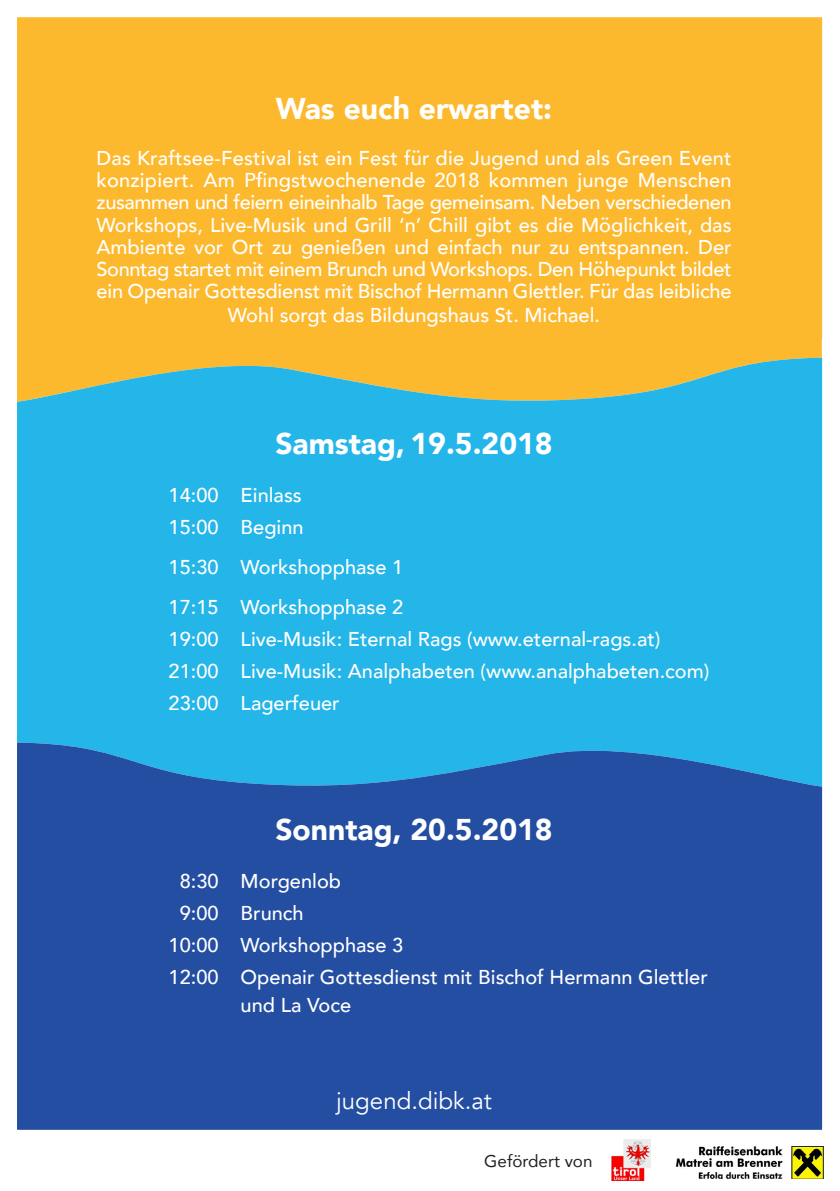
<style>
.page{position:relative;width:840px;height:1191px;background:#fff}
.page>*{position:absolute;margin:0;border:0;box-sizing:border-box;transform-origin:0 0}
.t1{font:900 30px "Avenir";color:#fff}
.t2{font:24px "Avenir";color:#fff}
.t3{font:500 20px/22px "Avenir";color:#fff;text-align:justify}
.t4{font:17px "Avenir";color:#231f20}
</style>
<div class="page">
<div style="left:17px;top:17px;width:804px;height:341px;background:#fdb92e"></div>
<div style="left:17px;top:358px;width:804px;height:380px;background:#24b6e9"></div>
<svg style="left:17px;top:738px;width:804px;height:391px;background:#2455a6"></svg>
<img style="left:611px;top:1139px;width:39px;height:41px">
<img style="left:675px;top:1146px;width:147px;height:32px">
<p class="t1" style="left:276px;top:83px;width:278px">Was euch erwartet:</p>
<p class="t3" style="left:96px;top:146px;width:636px">Das Kraftsee-Festival ist ein Fest für die Jugend und als Green Event konzipiert. Am Pfingstwochenende 2018 kommen junge Menschen zusammen und feiern eineinhalb Tage gemeinsam. Neben verschiedenen Workshops, Live-Musik und Grill ‘n’ Chill gibt es die Möglichkeit, das Ambiente vor Ort zu genießen und einfach nur zu entspannen. Der Sonntag startet mit einem Brunch und Workshops. Den Höhepunkt bildet ein Openair Gottesdienst mit Bischof Hermann Glettler. Für das leibliche</p>
<p class="t3" style="left:228px;top:302px;width:373px">Wohl sorgt das Bildungshaus St. Michael.</p>
<p class="t1" style="left:275px;top:417px;width:279px">Samstag, 19.5.2018</p>
<p class="t3" style="left:168px;top:482px;width:135px">14:00 Einlass</p>
<p class="t3" style="left:168px;top:514px;width:136px">15:00 Beginn</p>
<p class="t3" style="left:168px;top:554px;width:236px">15:30 Workshopphase 1</p>
<p class="t3" style="left:168px;top:594px;width:236px">17:15 Workshopphase 2</p>
<p class="t3" style="left:168px;top:626px;width:493px">19:00 Live-Musik: Eternal Rags (www.eternal-rags.at)</p>
<p class="t3" style="left:168px;top:658px;width:542px">21:00 Live-Musik: Analphabeten (www.analphabeten.com)</p>
<p class="t3" style="left:168px;top:690px;width:172px">23:00 Lagerfeuer</p>
<p class="t1" style="left:275px;top:803px;width:279px">Sonntag, 20.5.2018</p>
<p class="t3" style="left:179px;top:868px;width:163px">8:30 Morgenlob</p>
<p class="t3" style="left:179px;top:900px;width:125px">9:00 Brunch</p>
<p class="t3" style="left:168px;top:932px;width:236px">10:00 Workshopphase 3</p>
<p class="t3" style="left:168px;top:964px;width:540px">12:00 Openair Gottesdienst mit Bischof Hermann Glettler</p>
<p class="t3" style="left:240px;top:992px;width:112px">und La Voce</p>
<p class="t2" style="left:336px;top:1086px;width:157px">jugend.dibk.at</p>
<p class="t4" style="left:484px;top:1147px;width:110px">Gefördert von</p>
</div>
